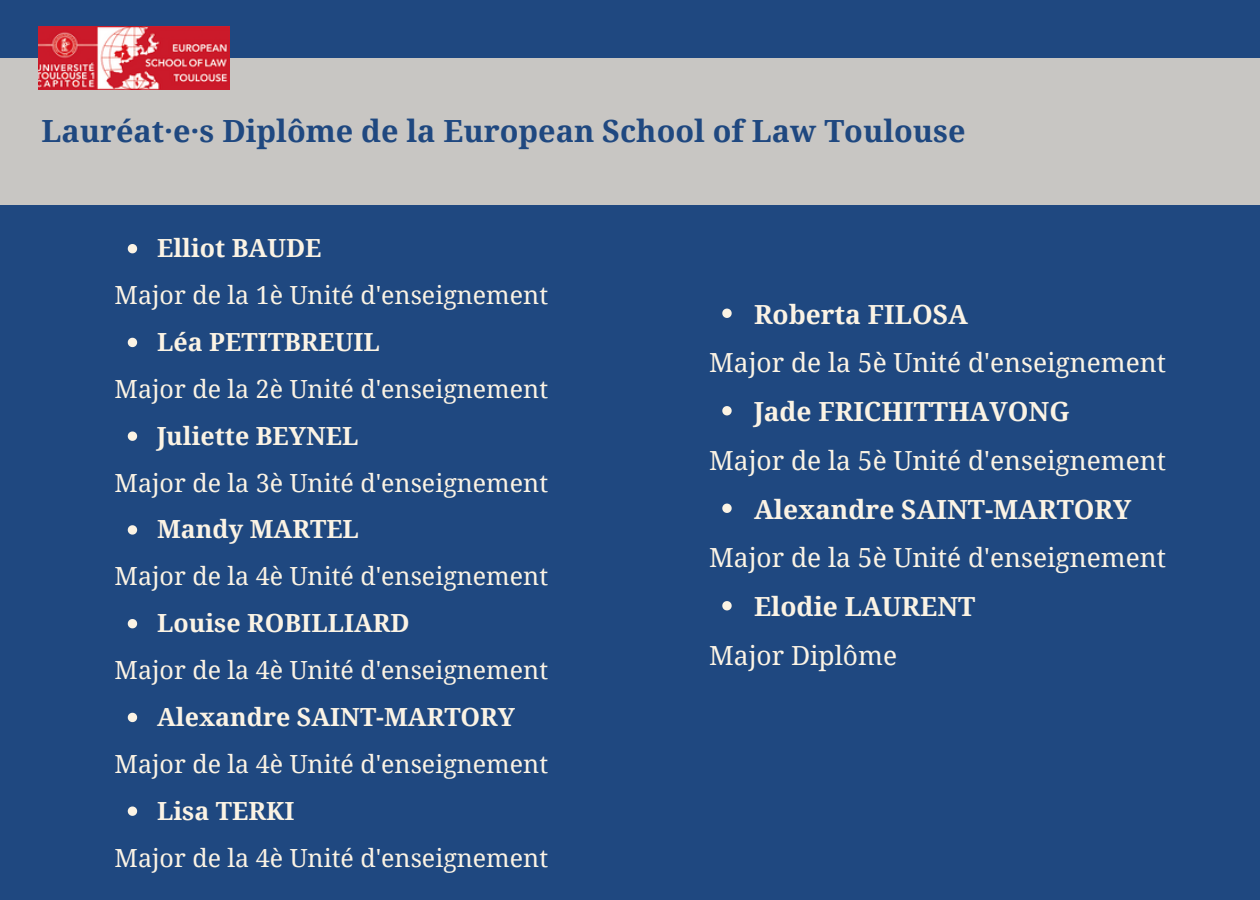
<style>
.page{position:relative;width:1260px;height:900px;background:#1f4880}
.page>*{position:absolute;margin:0;border:0;box-sizing:border-box;transform-origin:0 0}
.t1{font:700 30.5px "Noto Serif";color:#1f4880}
.t2{font:26.25px "Noto Serif";color:#fbf3e4}
.t3{font:700 26.25px "Noto Serif";color:#fbf3e4}
.t4{font:25px "Noto Serif";color:#fbf3e4}
.t5{font:700 25px "Noto Serif";color:#fbf3e4}
</style>
<div class="page">
<div style="left:0;top:58px;width:1260px;height:147px;background:#c8c6c3"></div>
<img style="left:38px;top:26px;width:191px;height:64px">
<svg style="left:128px;top:244px;width:9px;height:9px"></svg>
<svg style="left:128px;top:338px;width:9px;height:9px"></svg>
<svg style="left:128px;top:432px;width:9px;height:9px"></svg>
<svg style="left:128px;top:525px;width:9px;height:10px"></svg>
<svg style="left:128px;top:619px;width:9px;height:9px"></svg>
<svg style="left:128px;top:713px;width:9px;height:9px"></svg>
<svg style="left:128px;top:807px;width:9px;height:9px"></svg>
<svg style="left:722px;top:309px;width:10px;height:9px"></svg>
<svg style="left:722px;top:406px;width:10px;height:9px"></svg>
<svg style="left:722px;top:504px;width:10px;height:9px"></svg>
<svg style="left:722px;top:601px;width:10px;height:9px"></svg>
<p class="t1" style="left:41px;top:109px;width:926px">Lauréat·e·s Diplôme de la European School of Law Toulouse</p>
<p class="t5" style="left:157px;top:230px;width:166px">Elliot BAUDE</p>
<p class="t4" style="left:115px;top:277px;width:435px">Major de la 1è Unité d'enseignement</p>
<p class="t5" style="left:157px;top:324px;width:224px">Léa PETITBREUIL</p>
<p class="t4" style="left:115px;top:371px;width:435px">Major de la 2è Unité d'enseignement</p>
<p class="t5" style="left:157px;top:418px;width:203px">Juliette BEYNEL</p>
<p class="t4" style="left:115px;top:465px;width:435px">Major de la 3è Unité d'enseignement</p>
<p class="t5" style="left:157px;top:512px;width:203px">Mandy MARTEL</p>
<p class="t4" style="left:115px;top:559px;width:435px">Major de la 4è Unité d'enseignement</p>
<p class="t5" style="left:157px;top:605px;width:254px">Louise ROBILLIARD</p>
<p class="t4" style="left:115px;top:652px;width:435px">Major de la 4è Unité d'enseignement</p>
<p class="t5" style="left:157px;top:699px;width:360px">Alexandre SAINT-MARTORY</p>
<p class="t4" style="left:115px;top:746px;width:435px">Major de la 4è Unité d'enseignement</p>
<p class="t5" style="left:157px;top:793px;width:139px">Lisa TERKI</p>
<p class="t4" style="left:115px;top:840px;width:435px">Major de la 4è Unité d'enseignement</p>
<p class="t3" style="left:754px;top:296px;width:216px">Roberta FILOSA</p>
<p class="t2" style="left:709px;top:344px;width:458px">Major de la 5è Unité d'enseignement</p>
<p class="t3" style="left:754px;top:393px;width:317px">Jade FRICHITTHAVONG</p>
<p class="t2" style="left:709px;top:442px;width:458px">Major de la 5è Unité d'enseignement</p>
<p class="t3" style="left:754px;top:491px;width:379px">Alexandre SAINT-MARTORY</p>
<p class="t2" style="left:709px;top:539px;width:458px">Major de la 5è Unité d'enseignement</p>
<p class="t3" style="left:754px;top:588px;width:223px">Elodie LAURENT</p>
<p class="t2" style="left:709px;top:637px;width:189px">Major Diplôme</p>
</div>
